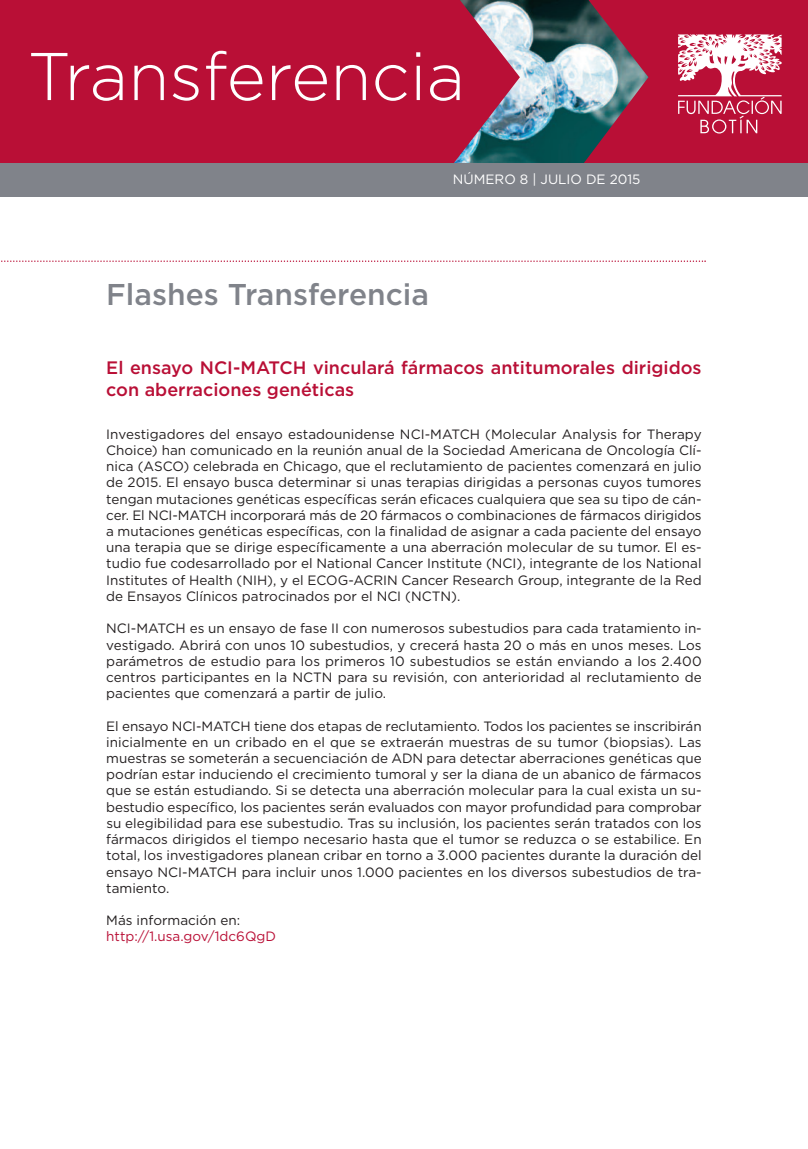
<style>
.page{position:relative;width:808px;height:1149px;background:#fff}
.page>*{position:absolute;margin:0;border:0;box-sizing:border-box;transform-origin:0 0}
.t1{font:300 67.2px "Gotham";color:#fff}
.t2{font:500 30px "Gotham";color:#80838a}
.t3{font:500 18px/21.6px "Gotham";color:#b90f36}
.t4{font:13.5px/16.2px "Gotham";color:#231f20;text-align:justify}
.t5{font:13.5px "Gotham";color:#b90f36}
.t6{font:13.5px "Gotham";color:#fff}
</style>
<div class="page">
<svg style="left:1px;top:260px;width:705px;height:2px"></svg>
<div style="left:0;top:0;width:808px;height:164px;background:#b90f36"></div>
<svg style="left:678px;top:34px;width:103px;height:99px"></svg>
<img style="left:454px;top:0;width:194px;height:163px">
<div style="left:0;top:163px;width:808px;height:33px;background:#80838a"></div>
<h1 class="t1" style="left:28px;top:53px;width:439px">Transferencia</h1>
<p class="t6" style="left:453px;top:174px;width:189px">NÚMERO 8 | juliO DE 2015</p>
<h2 class="t2" style="left:106px;top:283px;width:324px">Flashes Transferencia</h2>
<h3 class="t3" style="left:106px;top:358px;width:597px">El ensayo NCI-MATCH vinculará fármacos antitumorales dirigidos con aberraciones genéticas</h3>
<p class="t4" style="left:106px;top:427px;width:597px">investigadores del ensayo estadounidense NCi-MATCH (Molecular Analysis for Therapy Choice) han comunicado en la reunión anual de la Sociedad Americana de Oncología Clí&shy;nica (ASCO) celebrada en Chicago, que el reclutamiento de pacientes comenzará en julio de 2015. El ensayo busca determinar si unas terapias dirigidas a personas cuyos tumores tengan mutaciones genéticas específicas serán eficaces cualquiera que sea su tipo de cán&shy;cer. El NCi-MATCH incorporará más de 20 fármacos o combinaciones de fármacos dirigidos a mutaciones genéticas específicas, con la finalidad de asignar a cada paciente del ensayo una terapia que se dirige específicamente a una aberración molecular de su tumor. El es&shy;tudio fue codesarrollado por el National Cancer institute (NCi), integrante de los National institutes of Health (NiH), y el ECOG-ACRiN Cancer Research Group, integrante de la Red de Ensayos Clínicos patrocinados por el NCi (NCTN).</p>
<p class="t4" style="left:106px;top:621px;width:597px">NCi-MATCH es un ensayo de fase ii con numerosos subestudios para cada tratamiento in&shy;vestigado. Abrirá con unos 10 subestudios, y crecerá hasta 20 o más en unos meses. los parámetros de estudio para los primeros 10 subestudios se están enviando a los 2.400 centros participantes en la NCTN para su revisión, con anterioridad al reclutamiento de pacientes que comenzará a partir de julio.</p>
<p class="t4" style="left:106px;top:718px;width:597px">El ensayo NCi-MATCH tiene dos etapas de reclutamiento. Todos los pacientes se inscribirán inicialmente en un cribado en el que se extraerán muestras de su tumor (biopsias). las muestras se someterán a secuenciación de ADN para detectar aberraciones genéticas que podrían estar induciendo el crecimiento tumoral y ser la diana de un abanico de fármacos que se están estudiando. Si se detecta una aberración molecular para la cual exista un su&shy;bestudio específico, los pacientes serán evaluados con mayor profundidad para comprobar su elegibilidad para ese subestudio. Tras su inclusión, los pacientes serán tratados con los fármacos dirigidos el tiempo necesario hasta que el tumor se reduzca o se estabilice. En total, los investigadores planean cribar en torno a 3.000 pacientes durante la duración del ensayo NCi-MATCH para incluir unos 1.000 pacientes en los diversos subestudios de tra&shy;tamiento.</p>
<p class="t4" style="left:106px;top:913px;width:135px">Más información en:</p>
<p class="t5" style="left:106px;top:931px;width:171px">http://1.usa.gov/1dc6QgD</p>
</div>
